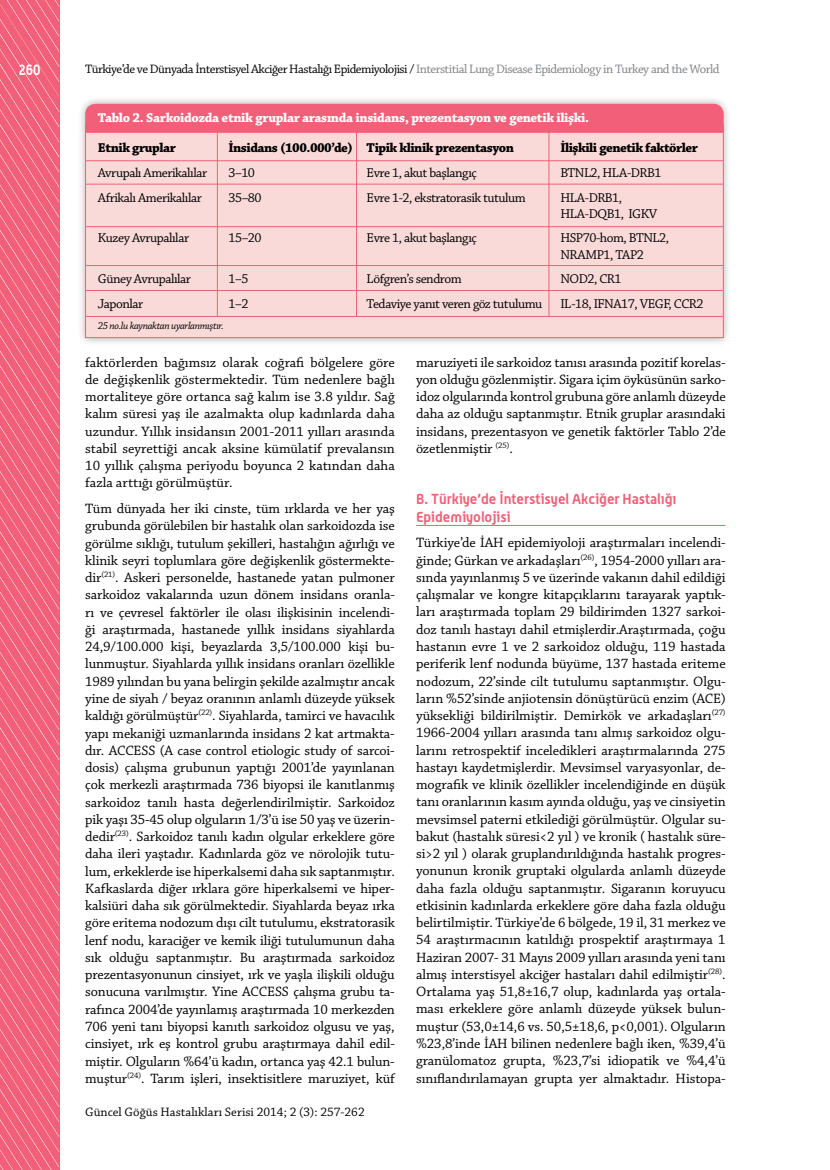
<style>
.page{position:relative;width:830px;height:1170px;background:#fff}
.page>*{position:absolute;margin:0;border:0;box-sizing:border-box;transform-origin:0 0}
.t1{font:700 15px "Alwyn";color:#fff;scale:.85 1}
.t2{font:14.25px/17.2px "Chaparral Pro";letter-spacing:-.005em;color:#000;text-align:justify}
.t3{font:700 14.25px/17.2px "Alwyn";color:#f16078}
.t4{font:13.5px/16.2px "Chaparral Pro";letter-spacing:-.035em;color:#000}
.t5{font:700 13.5px "Chaparral Pro";letter-spacing:-.035em;color:#000}
.t6{font:700 13.5px "Chaparral Pro";letter-spacing:-.025em;color:#fff}
.t7{font:12.9px "Chaparral Pro";letter-spacing:-.04em;color:#000}
.t8{font:12.9px "Chaparral Pro";color:#000}
.t9{font:italic 10.5px "Chaparral Pro";letter-spacing:-.035em;color:#000}
.s1{color:#808285}
</style>
<div class="page">
<svg style="left:0;top:0;width:59px;height:1169px;background:#f1687f"></svg>
<hr style="left:416px;top:525px;width:309px;height:1px;background:#f16078">
<div style="left:77px;top:95px;width:654px;height:251px;background:#000;opacity:.3"></div>
<div style="left:85px;top:125px;width:638px;height:213px;background:#f9dad9;border:1px solid #f16078"></div>
<div style="left:85px;top:104px;width:638px;height:29px;background:#f16078"></div>
<hr style="left:85px;top:160px;width:638px;height:1px;background:#f16078">
<hr style="left:85px;top:184px;width:638px;height:1px;background:#f16078">
<hr style="left:85px;top:226px;width:638px;height:1px;background:#f16078">
<hr style="left:85px;top:265px;width:638px;height:1px;background:#f16078">
<hr style="left:85px;top:290px;width:638px;height:1px;background:#f16078">
<hr style="left:85px;top:316px;width:638px;height:1px;background:#f16078">
<hr style="left:356px;top:129px;width:1px;height:187px;background:#f16078">
<hr style="left:217px;top:129px;width:1px;height:187px;background:#f16078">
<hr style="left:548px;top:129px;width:1px;height:187px;background:#f16078">
<p class="t1" style="left:18px;top:61px;width:28px">260</p>
<p class="t7" style="left:85px;top:62px;width:635px">Türkiye’de ve Dünyada İnterstisyel Akciğer Hastalığı Epidemiyolojisi / <span class="s1">Interstitial Lung Disease Epidemiology in Turkey and the World</span></p>
<p class="t6" style="left:98px;top:109px;width:492px">Tablo 2. Sarkoidozda etnik gruplar arasında insidans, prezentasyon ve genetik ilişki.</p>
<p class="t5" style="left:98px;top:140px;width:79px">Etnik gruplar</p>
<p class="t5" style="left:228px;top:140px;width:287px">İnsidans (100.000’de) Tipik klinik prezentasyon</p>
<p class="t5" style="left:560px;top:140px;width:139px">İlişkili genetik faktörler</p>
<p class="t4" style="left:98px;top:165px;width:111px">Avrupalı Amerikalılar</p>
<p class="t4" style="left:228px;top:165px;width:28px">3–10</p>
<p class="t4" style="left:366px;top:165px;width:112px">Evre 1, akut başlangıç</p>
<p class="t4" style="left:560px;top:165px;width:103px">BTNL2, HLA-DRB1</p>
<p class="t4" style="left:98px;top:190px;width:105px">Afrikalı Amerikalılar</p>
<p class="t4" style="left:228px;top:190px;width:35px">35–80</p>
<p class="t4" style="left:366px;top:190px;width:161px">Evre 1-2, ekstratorasik tutulum</p>
<p class="t4" style="left:560px;top:190px;width:98px">HLA-DRB1,<br>HLA-DQB1, IGKV</p>
<p class="t4" style="left:98px;top:230px;width:93px">Kuzey Avrupalılar</p>
<p class="t4" style="left:228px;top:230px;width:35px">15–20</p>
<p class="t4" style="left:366px;top:230px;width:112px">Evre 1, akut başlangıç</p>
<p class="t4" style="left:560px;top:230px;width:110px">HSP70-hom, BTNL2,<br>NRAMP1, TAP2</p>
<p class="t4" style="left:98px;top:271px;width:95px">Güney Avrupalılar</p>
<p class="t4" style="left:228px;top:271px;width:21px">1–5</p>
<p class="t4" style="left:366px;top:271px;width:96px">Löfgren’s sendrom</p>
<p class="t4" style="left:560px;top:271px;width:63px">NOD2, CR1</p>
<p class="t4" style="left:98px;top:296px;width:47px">Japonlar</p>
<p class="t4" style="left:228px;top:296px;width:21px">1–2</p>
<p class="t4" style="left:366px;top:296px;width:177px">Tedaviye yanıt veren göz tutulumu</p>
<p class="t4" style="left:560px;top:296px;width:145px">IL-18, IFNA17, VEGF, CCR2</p>
<p class="t9" style="left:98px;top:320px;width:127px">25 no.lu kaynaktan uyarlanmıştır.</p>
<p class="t2" style="left:85px;top:354px;width:311px">faktörlerden bağımsız olarak coğrafi bölgelere göre de değişkenlik göstermektedir. Tüm nedenlere bağlı mortaliteye göre ortanca sağ kalım ise 3.8 yıldır. Sağ kalım süresi yaş ile azalmakta olup kadınlarda daha uzundur. Yıllık insidansın 2001-2011 yılları arasında stabil seyrettiği ancak aksine kümülatif prevalansın 10 yıllık çalışma periyodu boyunca 2 katından daha fazla arttığı görülmüştür.</p>
<p class="t2" style="left:85px;top:500px;width:311px">Tüm dünyada her iki cinste, tüm ırklarda ve her yaş grubunda görülebilen bir hastalık olan sarkoidozda ise görülme sıklığı, tutulum şekilleri, hastalığın ağırlığı ve klinik seyri toplumlara göre değişkenlik göstermekte&shy;dir<sup>(21)</sup>. Askeri personelde, hastanede yatan pulmoner sarkoidoz vakalarında uzun dönem insidans oranla&shy;rı ve çevresel faktörler ile olası ilişkisinin incelendi&shy;ği araştırmada, hastanede yıllık insidans siyahlarda 24,9/100.000 kişi, beyazlarda 3,5/100.000 kişi bu&shy;lunmuştur. Siyahlarda yıllık insidans oranları özellikle 1989 yılından bu yana belirgin şekilde azalmıştır ancak yine de siyah / beyaz oranının anlamlı düzeyde yüksek kaldığı görülmüştür<sup>(22)</sup>. Siyahlarda, tamirci ve havacılık yapı mekaniği uzmanlarında insidans 2 kat artmakta&shy;dır. ACCESS (A case control etiologic study of sarcoi&shy;dosis) çalışma grubunun yaptığı 2001’de yayınlanan çok merkezli araştırmada 736 biyopsi ile kanıtlanmış sarkoidoz tanılı hasta değerlendirilmiştir. Sarkoidoz pik yaşı 35-45 olup olguların 1/3’ü ise 50 yaş ve üzerin&shy;dedir<sup>(23)</sup>. Sarkoidoz tanılı kadın olgular erkeklere göre daha ileri yaştadır. Kadınlarda göz ve nörolojik tutu&shy;lum, erkeklerde ise hiperkalsemi daha sık saptanmıştır.<br>Kafkaslarda diğer ırklara göre hiperkalsemi ve hiper&shy;kalsiüri daha sık görülmektedir. Siyahlarda beyaz ırka göre eritema nodozum dışı cilt tutulumu, ekstratorasik lenf nodu, karaciğer ve kemik iliği tutulumunun daha sık olduğu saptanmıştır. Bu araştırmada sarkoidoz prezentasyonunun cinsiyet, ırk ve yaşla ilişkili olduğu sonucuna varılmıştır. Yine ACCESS çalışma grubu ta&shy;rafınca 2004’de yayınlamış araştırmada 10 merkezden 706 yeni tanı biyopsi kanıtlı sarkoidoz olgusu ve yaş, cinsiyet, ırk eş kontrol grubu araştırmaya dahil edil&shy;miştir. Olguların %64’ü kadın, ortanca yaş 42.1 bulun&shy;muştur<sup>(24)</sup>. Tarım işleri, insektisitlere maruziyet, küf</p>
<p class="t8" style="left:85px;top:1104px;width:281px">Güncel Göğüs Hastalıkları Serisi 2014; 2 (3): 257-262</p>
<p class="t2" style="left:416px;top:354px;width:311px">maruziyeti ile sarkoidoz tanısı arasında pozitif korelas&shy;yon olduğu gözlenmiştir. Sigara içim öyküsünün sarko&shy;idoz olgularında kontrol grubuna göre anlamlı düzeyde daha az olduğu saptanmıştır. Etnik gruplar arasındaki insidans, prezentasyon ve genetik faktörler Tablo 2’de özetlenmiştir <sup>(25)</sup>.</p>
<p class="t3" style="left:416px;top:490px;width:261px">B. Türkiye’de İnterstisyel Akciğer Hastalığı<br>Epidemiyolojisi</p>
<p class="t2" style="left:416px;top:534px;width:311px">Türkiye’de İAH epidemiyoloji araştırmaları incelendi&shy;ğinde; Gürkan ve arkadaşları<sup>(26)</sup>, 1954-2000 yılları ara&shy;sında yayınlanmış 5 ve üzerinde vakanın dahil edildiği çalışmalar ve kongre kitapçıklarını tarayarak yaptık&shy;ları araştırmada toplam 29 bildirimden 1327 sarkoi&shy;doz tanılı hastayı dahil etmişlerdir.Araştırmada, çoğu hastanın evre 1 ve 2 sarkoidoz olduğu, 119 hastada periferik lenf nodunda büyüme, 137 hastada eriteme nodozum, 22’sinde cilt tutulumu saptanmıştır. Olgu&shy;ların %52’sinde anjiotensin dönüştürücü enzim (ACE) yüksekliği bildirilmiştir. Demirkök ve arkadaşları<sup>(27)<br></sup>1966-2004 yılları arasında tanı almış sarkoidoz olgu&shy;larını retrospektif inceledikleri araştırmalarında 275 hastayı kaydetmişlerdir. Mevsimsel varyasyonlar, de&shy;mografik ve klinik özellikler incelendiğinde en düşük tanı oranlarının kasım ayında olduğu, yaş ve cinsiyetin mevsimsel paterni etkilediği görülmüştür. Olgular su&shy;bakut (hastalık süresi&lt;2 yıl ) ve kronik ( hastalık süre&shy;si&gt;2 yıl ) olarak gruplandırıldığında hastalık progres&shy;yonunun kronik gruptaki olgularda anlamlı düzeyde daha fazla olduğu saptanmıştır. Sigaranın koruyucu etkisinin kadınlarda erkeklere göre daha fazla olduğu belirtilmiştir. Türkiye’de 6 bölgede, 19 il, 31 merkez ve 54 araştırmacının katıldığı prospektif araştırmaya 1<br>Haziran 2007- 31 Mayıs 2009 yılları arasında yeni tanı almış interstisyel akciğer hastaları dahil edilmiştir<sup>(28)</sup>.<br>Ortalama yaş 51,8±16,7 olup, kadınlarda yaş ortala&shy;ması erkeklere göre anlamlı düzeyde yüksek bulun&shy;muştur (53,0±14,6 vs. 50,5±18,6, p&lt;0,001). Olguların %23,8’inde İAH bilinen nedenlere bağlı iken, %39,4’ü granülomatoz grupta, %23,7’si idiopatik ve %4,4’ü sınıflandırılamayan grupta yer almaktadır. Histopa-</p>
</div>
